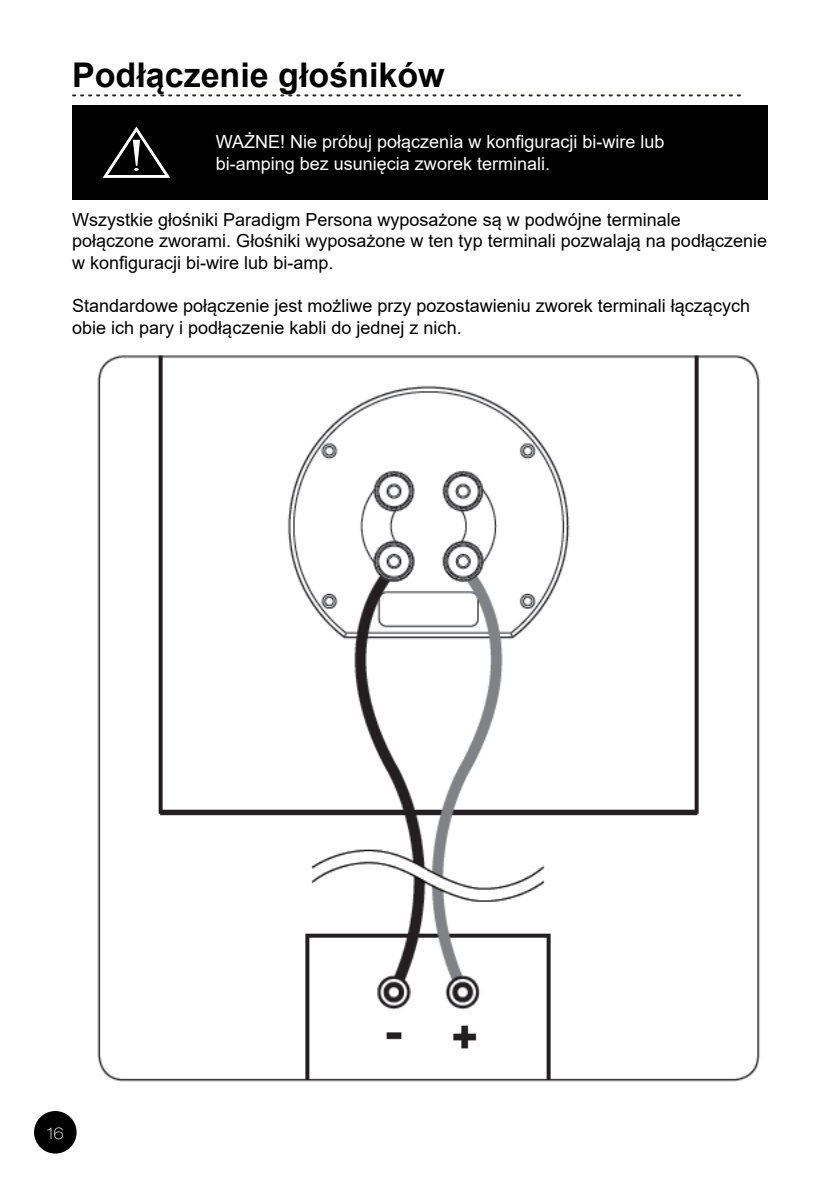
<style>
.page{position:relative;width:840px;height:1191px;background:#fff}
.page>*{position:absolute;margin:0;border:0;box-sizing:border-box;transform-origin:0 0}
.t1{font:700 34px "Arial";color:#000}
.t2{font:18px/21.6px "Arial";color:#000}
.t3{font:18px/21.6px "Arial";color:#fff}
.t4{font:100 expanded 16px "Helvetica Neue LT Pro";color:#fff}
</style>
<div class="page">
<svg style="left:72px;top:94px;width:668px;height:2px"></svg>
<div style="left:35px;top:1112px;width:41px;height:40px;background:#000;border-radius:50%"></div>
<div style="left:34px;top:1111px;width:43px;height:42px;border:2px solid #000;border-radius:50%"></div>
<div style="left:72px;top:105px;width:695px;height:94px;background:#000"></div>
<img style="left:97px;top:355px;width:663px;height:727px">
<svg style="left:102px;top:126px;width:69px;height:52px"></svg>
<h1 class="t1" style="left:72px;top:51px;width:374px">Podłączenie głośników</h1>
<p class="t3" style="left:215px;top:131px;width:450px">WAŻNE! Nie próbuj połączenia w konfiguracji bi-wire lub bi-amping bez usunięcia zworek terminali.</p>
<p class="t2" style="left:72px;top:208px;width:696px">Wszystkie głośniki Paradigm Persona wyposażone są w podwójne terminale połączone zworami. Głośniki wyposażone w ten typ terminali pozwalają na podłączenie w konfiguracji bi-wire lub bi-amp.</p>
<p class="t2" style="left:72px;top:295px;width:679px">Standardowe połączenie jest możliwe przy pozostawieniu zworek terminali łączących obie ich pary i podłączenie kabli do jednej z nich.</p>
<p class="t4" style="left:47px;top:1123px;width:19px">16</p>
</div>
